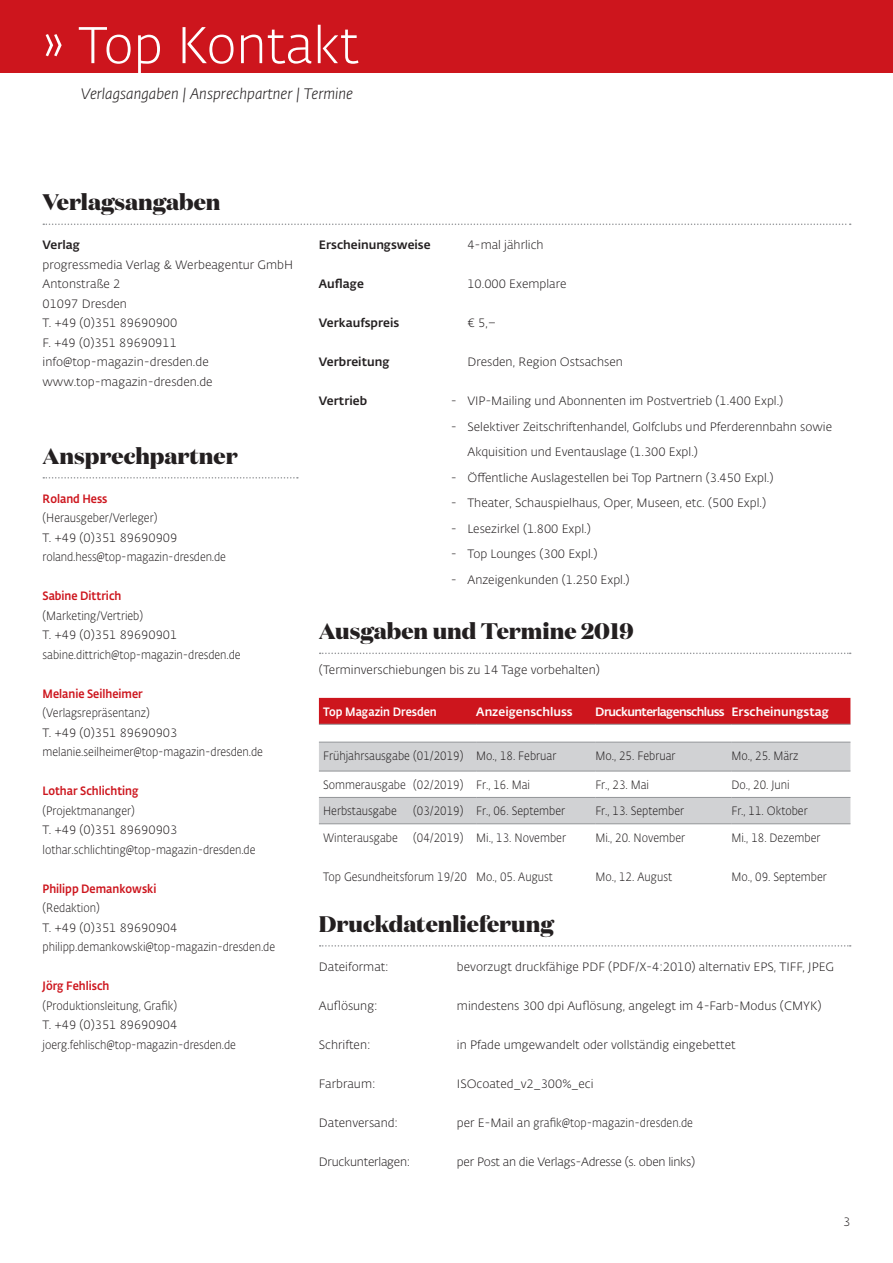
<style>
.page{position:relative;width:893px;height:1263px;background:#fff}
.page>*{position:absolute;margin:0;border:0;box-sizing:border-box;transform-origin:0 0}
.t1{font:300 51px "Fedra Sans Alt Std";color:#fff}
.t2{font:800 22.5px "Domaine Display";color:#231f20}
.t3{font:italic 300 15px "Fedra Sans Alt Std";color:#231f20}
.t4{font:300 12px/19.5px "Fedra Sans Alt Std";color:#231f20}
.t5{font:300 12px/19.5px "Fedra Sans Alt Std";color:#231f20;scale:.9 1}
.t6{font:500 12px "Fedra Sans Alt Std";color:#cd151d;scale:.9 1}
.t7{font:500 12px "Fedra Sans Alt Std";color:#231f20}
.t8{font:300 12px "Fedra Sans Alt Std";letter-spacing:-.02em;color:#231f20}
.t9{font:500 12px "Fedra Sans Alt Std";letter-spacing:-.05em;color:#fff}
.t10{font:500 12px "Fedra Sans Alt Std";color:#fff;scale:.9 1}
.t11{font:500 12px "Fedra Sans Alt Std";color:#fff}
</style>
<div class="page">
<div style="left:0;top:0;width:893px;height:72px;background:#cd151d"></div>
<svg style="left:43px;top:477px;width:255px;height:2px"></svg>
<svg style="left:43px;top:224px;width:808px;height:1px"></svg>
<svg style="left:320px;top:653px;width:531px;height:1px"></svg>
<svg style="left:320px;top:945px;width:531px;height:2px"></svg>
<div style="left:319px;top:698px;width:531px;height:26px;background:#cd151d"></div>
<svg style="left:319px;top:743px;width:531px;height:80px"></svg>
<hr style="left:319px;top:724px;width:157px;height:1px;background:#939598">
<hr style="left:476px;top:724px;width:119px;height:1px;background:#939598">
<hr style="left:595px;top:724px;width:136px;height:1px;background:#939598">
<hr style="left:731px;top:724px;width:119px;height:1px;background:#939598">
<hr style="left:319px;top:742px;width:157px;height:1px;background:#939598">
<hr style="left:476px;top:742px;width:119px;height:1px;background:#939598">
<hr style="left:595px;top:742px;width:136px;height:1px;background:#939598">
<hr style="left:731px;top:742px;width:119px;height:1px;background:#939598">
<hr style="left:319px;top:771px;width:157px;height:1px;background:#939598">
<hr style="left:476px;top:771px;width:119px;height:1px;background:#939598">
<hr style="left:595px;top:771px;width:136px;height:1px;background:#939598">
<hr style="left:731px;top:771px;width:119px;height:1px;background:#939598">
<hr style="left:319px;top:797px;width:157px;height:1px;background:#939598">
<hr style="left:476px;top:797px;width:119px;height:1px;background:#939598">
<hr style="left:595px;top:797px;width:136px;height:1px;background:#939598">
<hr style="left:731px;top:797px;width:119px;height:1px;background:#939598">
<hr style="left:319px;top:823px;width:157px;height:1px;background:#939598">
<hr style="left:476px;top:823px;width:119px;height:1px;background:#939598">
<hr style="left:595px;top:823px;width:136px;height:1px;background:#939598">
<hr style="left:731px;top:823px;width:119px;height:1px;background:#939598">
<h1 class="t1" style="left:43px;top:15px;width:318px">» Top Kontakt</h1>
<p class="t3" style="left:81px;top:85px;width:274px">Verlagsangaben | Ansprechpartner | Termine</p>
<h2 class="t2" style="left:43px;top:187px;width:179px">Verlagsangaben</h2>
<p class="t7" style="left:43px;top:237px;width:39px">Verlag</p>
<p class="t4" style="left:43px;top:255px;width:252px">progressmedia Verlag &amp; Werbeagentur GmbH<br>Antonstraße 2<br>01097 Dresden<br>T. +49 (0)351 89690900<br>F. +49 (0)351 89690911 info@top-magazin-dresden.de www.top-magazin-dresden.de</p>
<h2 class="t2" style="left:43px;top:441px;width:197px">Ansprechpartner</h2>
<p class="t6" style="left:43px;top:491px;width:74px">Roland Hess</p>
<p class="t5" style="left:43px;top:508px;width:205px">(Herausgeber/Verleger)<br>T. +49 (0)351 89690909 roland.hess@top-magazin-dresden.de</p>
<p class="t6" style="left:43px;top:588px;width:89px">Sabine Dittrich</p>
<p class="t5" style="left:43px;top:606px;width:222px">(Marketing/Vertrieb)<br>T. +49 (0)351 89690901 sabine.dittrich@top-magazin-dresden.de</p>
<p class="t6" style="left:43px;top:686px;width:113px">Melanie Seilheimer</p>
<p class="t5" style="left:43px;top:703px;width:246px">(Verlagsrepräsentanz)<br>T. +49 (0)351 89690903 melanie.seilheimer@top-magazin-dresden.de</p>
<p class="t6" style="left:43px;top:783px;width:108px">Lothar Schlichting</p>
<p class="t5" style="left:43px;top:801px;width:238px">(Projektmananger)<br>T. +49 (0)351 89690903 lothar.schlichting@top-magazin-dresden.de</p>
<p class="t6" style="left:43px;top:881px;width:128px">Philipp Demankowski</p>
<p class="t5" style="left:43px;top:898px;width:260px">(Redaktion)<br>T. +49 (0)351 89690904 philipp.demankowski@top-magazin-dresden.de</p>
<p class="t6" style="left:43px;top:978px;width:76px">Jörg Fehlisch</p>
<p class="t5" style="left:43px;top:996px;width:216px">(Produktionsleitung, Grafik)<br>T. +49 (0)351 89690904 joerg.fehlisch@top-magazin-dresden.de</p>
<p class="t7" style="left:319px;top:237px;width:113px">Erscheinungsweise</p>
<p class="t4" style="left:467px;top:235px;width:78px">4-mal jährlich</p>
<p class="t7" style="left:319px;top:276px;width:46px">Auflage</p>
<p class="t4" style="left:467px;top:274px;width:101px">10.000 Exemplare</p>
<p class="t7" style="left:319px;top:315px;width:82px">Verkaufspreis</p>
<p class="t4" style="left:467px;top:313px;width:30px">€ 5,–</p>
<p class="t7" style="left:319px;top:354px;width:72px">Verbreitung</p>
<p class="t4" style="left:467px;top:352px;width:157px">Dresden, Region Ostsachsen</p>
<p class="t7" style="left:319px;top:393px;width:50px">Vertrieb</p>
<p class="t4" style="left:451px;top:391px;width:334px">- VIP-Mailing und Abonnenten im Postvertrieb (1.400 Expl.)</p>
<p class="t4" style="left:467px;top:414px;width:366px;line-height:25.5px;text-indent:-17px">- Selektiver Zeitschriftenhandel, Golfclubs und Pferderennbahn sowie<br>Akquisition und Eventauslage (1.300 Expl.)</p>
<p class="t4" style="left:451px;top:468px;width:324px">- Öffentliche Auslagestellen bei Top Partnern (3.450 Expl.)</p>
<p class="t4" style="left:451px;top:493px;width:317px">- Theater, Schauspielhaus, Oper, Museen, etc. (500 Expl.)</p>
<p class="t4" style="left:451px;top:519px;width:141px">- Lesezirkel (1.800 Expl.)</p>
<p class="t4" style="left:451px;top:544px;width:148px">- Top Lounges (300 Expl.)</p>
<p class="t4" style="left:451px;top:570px;width:180px">- Anzeigenkunden (1.250 Expl.)</p>
<h2 class="t2" style="left:319px;top:616px;width:316px">Ausgaben und Termine 2019</h2>
<p class="t4" style="left:319px;top:660px;width:282px">(Terminverschiebungen bis zu 14 Tage vorbehalten)</p>
<p class="t10" style="left:323px;top:704px;width:128px">Top Magazin Dresden</p>
<p class="t11" style="left:476px;top:704px;width:98px">Anzeigenschluss</p>
<p class="t9" style="left:595px;top:704px;width:235px">Druckunterlagenschluss Erscheinungstag</p>
<p class="t5" style="left:323px;top:746px;width:261px">Frühjahrsausgabe (01/2019) Mo., 18. Februar</p>
<p class="t5" style="left:595px;top:746px;width:91px">Mo., 25. Februar</p>
<p class="t5" style="left:731px;top:746px;width:76px">Mo., 25. März</p>
<p class="t5" style="left:323px;top:775px;width:231px">Sommerausgabe (02/2019) Fr., 16. Mai</p>
<p class="t5" style="left:595px;top:775px;width:61px">Fr., 23. Mai</p>
<p class="t5" style="left:731px;top:775px;width:66px">Do., 20. Juni</p>
<p class="t5" style="left:323px;top:801px;width:83px">Herbstausgabe</p>
<p class="t5" style="left:413px;top:801px;width:170px">(03/2019) Fr., 06. September</p>
<p class="t5" style="left:595px;top:801px;width:100px">Fr., 13. September</p>
<p class="t5" style="left:731px;top:801px;width:86px">Fr., 11. Oktober</p>
<p class="t5" style="left:323px;top:828px;width:85px">Winterausgabe</p>
<p class="t5" style="left:413px;top:828px;width:57px">(04/2019)</p>
<p class="t5" style="left:323px;top:867px;width:161px">Top Gesundheitsforum 19/20</p>
<p class="t5" style="left:476px;top:828px;width:101px">Mi., 13. November</p>
<p class="t5" style="left:476px;top:867px;width:87px">Mo., 05. August</p>
<p class="t5" style="left:595px;top:828px;width:101px">Mi., 20. November</p>
<p class="t5" style="left:595px;top:867px;width:87px">Mo., 12. August</p>
<p class="t5" style="left:731px;top:828px;width:100px">Mi., 18. Dezember</p>
<p class="t5" style="left:731px;top:867px;width:108px">Mo., 09. September</p>
<h2 class="t2" style="left:319px;top:909px;width:236px">Druckdatenlieferung</h2>
<p class="t4" style="left:319px;top:957px;width:71px">Dateiformat:</p>
<p class="t4" style="left:457px;top:957px;width:379px">bevorzugt druckfähige PDF (PDF/X-4:2010) alternativ EPS, TIFF, JPEG</p>
<p class="t4" style="left:319px;top:996px;width:60px">Auflösung:</p>
<p class="t4" style="left:457px;top:996px;width:366px">mindestens 300 dpi Auflösung, angelegt im 4-Farb-Modus (CMYK)</p>
<p class="t4" style="left:319px;top:1035px;width:53px">Schriften:</p>
<p class="t4" style="left:457px;top:1035px;width:280px">in Pfade umgewandelt oder vollständig eingebettet</p>
<p class="t4" style="left:319px;top:1074px;width:58px">Farbraum:</p>
<p class="t4" style="left:457px;top:1074px;width:138px">ISOcoated_v2_300%_eci</p>
<p class="t4" style="left:319px;top:1113px;width:81px">Datenversand:</p>
<p class="t4" style="left:457px;top:1113px;width:238px">per E-Mail an grafik@top-magazin-dresden.de</p>
<p class="t8" style="left:319px;top:1154px;width:93px">Druckunterlagen:</p>
<p class="t8" style="left:457px;top:1154px;width:240px">per Post an die Verlags-Adresse (s. oben links)</p>
<p class="t4" style="left:843px;top:1212px;width:9px">3</p>
</div>
